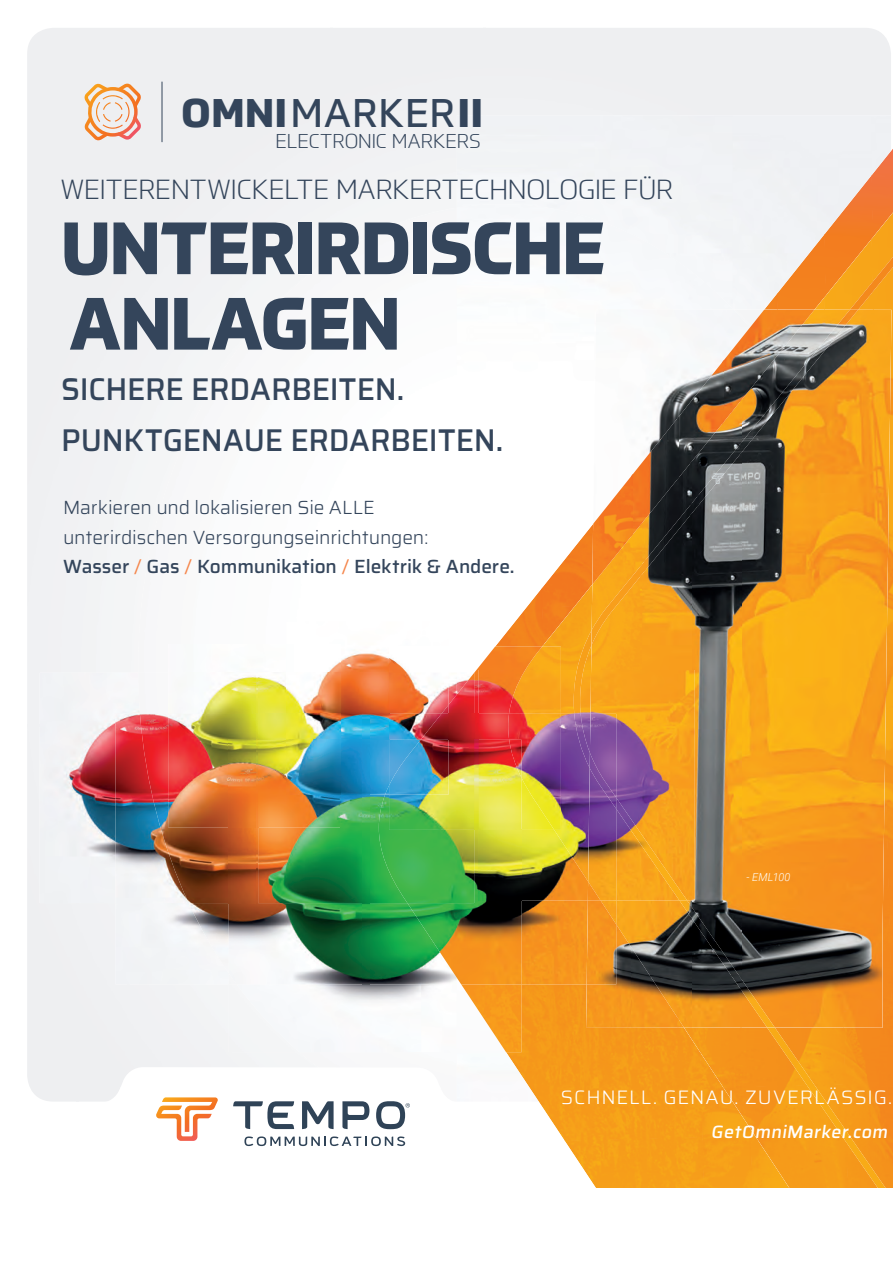
<style>
.page{position:relative;width:893px;height:1263px;background:#fff}
.page>*{position:absolute;margin:0;border:0;box-sizing:border-box;transform-origin:0 0}
.t1{font:800 72.6px/75.4px "Prometo";letter-spacing:-.005em;color:#34455b;scale:.95 1}
.t2{font:800 38.85px "Prometo";letter-spacing:.035em;color:#34455b}
.t3{font:500 31.5px/50.8px "Saira";letter-spacing:-.01em;color:#34455b;scale:.96 1}
.t4{font:300 26.85px "Prometo";letter-spacing:-.005em;color:#34455b}
.t5{font:300 19.5px "Saira";letter-spacing:.05em;color:#fff}
.t6{font:300 19.5px "Prometo";letter-spacing:.005em;color:#34455b}
.t7{font:300 19.05px/29.5px "Saira";letter-spacing:-.01em;color:#34455b}
.t8{font:500 17.85px "Saira";color:#fff}
.t9{font:italic 300 10.95px "Roboto";letter-spacing:.015em;color:#fff}
.s1{font-weight:400}
.s2{font-weight:500}
.s3{font-family:"Roboto";font-weight:400;color:#f5854a}
</style>
<div class="page">
<img style="left:874px;top:239px;width:19px;height:473px">
<img style="left:827px;top:298px;width:47px;height:12px">
<img style="left:561px;top:607px;width:30px;height:63px">
<img style="left:845px;top:712px;width:48px;height:476px">
<img style="left:703px;top:1028px;width:142px;height:56px">
<img style="left:752px;top:1084px;width:95px;height:42px">
<div style="left:792px;top:1138px;width:49px;height:50px;background:#f69d1a"></div>
<img style="left:870px;top:147px;width:23px;height:92px">
<img style="left:822px;top:173px;width:53px;height:125px">
<img style="left:775px;top:232px;width:52px;height:78px">
<img style="left:763px;top:292px;width:15px;height:18px">
<img style="left:544px;top:527px;width:47px;height:80px">
<img style="left:495px;top:586px;width:49px;height:61px">
<img style="left:542px;top:606px;width:35px;height:41px">
<img style="left:506px;top:984px;width:197px;height:153px">
<img style="left:700px;top:1049px;width:52px;height:139px">
<img style="left:750px;top:1126px;width:42px;height:62px">
<img style="left:562px;top:1137px;width:142px;height:51px">
<img style="left:868px;top:256px;width:25px;height:41px">
<img style="left:848px;top:284px;width:22px;height:26px">
<img style="left:577px;top:629px;width:14px;height:41px">
<img style="left:765px;top:1028px;width:24px;height:33px">
<img style="left:788px;top:1045px;width:54px;height:93px">
<img style="left:841px;top:1121px;width:47px;height:67px">
<img style="left:286px;top:622px;width:162px;height:51px">
<img style="left:168px;top:644px;width:118px;height:70px">
<img style="left:286px;top:644px;width:54px;height:29px">
<img style="left:389px;top:647px;width:68px;height:26px">
<img style="left:542px;top:647px;width:19px;height:23px">
<img style="left:474px;top:647px;width:68px;height:67px">
<img style="left:258px;top:673px;width:216px;height:41px">
<img style="left:448px;top:673px;width:9px;height:32px">
<img style="left:457px;top:673px;width:17px;height:22px">
<svg style="left:441px;top:705px;width:7px;height:9px"></svg>
<img style="left:40px;top:673px;width:98px;height:230px">
<img style="left:138px;top:673px;width:118px;height:41px">
<img style="left:525px;top:670px;width:65px;height:44px">
<img style="left:574px;top:670px;width:9px;height:44px">
<img style="left:479px;top:670px;width:46px;height:44px">
<div style="left:115px;top:903px;width:114px;height:81px;background:#f2f4f6"></div>
<img style="left:189px;top:903px;width:40px;height:70px">
<img style="left:256px;top:714px;width:165px;height:26px">
<img style="left:115px;top:714px;width:25px;height:189px">
<img style="left:140px;top:714px;width:89px;height:189px">
<img style="left:168px;top:714px;width:88px;height:113px">
<img style="left:457px;top:830px;width:130px;height:154px">
<img style="left:421px;top:714px;width:58px;height:26px">
<img style="left:554px;top:714px;width:33px;height:168px">
<img style="left:574px;top:714px;width:13px;height:54px">
<img style="left:554px;top:714px;width:7px;height:116px">
<img style="left:479px;top:714px;width:75px;height:116px">
<img style="left:362px;top:714px;width:7px;height:189px">
<img style="left:229px;top:984px;width:8px;height:68px">
<img style="left:237px;top:984px;width:220px;height:68px">
<img style="left:461px;top:984px;width:61px;height:68px">
<img style="left:229px;top:827px;width:133px;height:157px">
<img style="left:256px;top:740px;width:30px;height:87px">
<img style="left:258px;top:795px;width:104px;height:108px">
<img style="left:286px;top:740px;width:76px;height:55px">
<img style="left:229px;top:740px;width:27px;height:163px">
<img style="left:362px;top:903px;width:95px;height:81px">
<svg style="left:457px;top:978px;width:4px;height:6px"></svg>
<img style="left:448px;top:740px;width:31px;height:90px">
<img style="left:369px;top:795px;width:10px;height:108px">
<img style="left:379px;top:795px;width:95px;height:108px">
<img style="left:369px;top:740px;width:79px;height:55px">
<svg style="left:385px;top:785px;width:4px;height:10px"></svg>
<img style="left:389px;top:740px;width:32px;height:45px">
<img style="left:479px;top:740px;width:43px;height:160px">
<img style="left:509px;top:740px;width:13px;height:38px">
<img style="left:593px;top:309px;width:157px;height:108px">
<img style="left:742px;top:310px;width:149px;height:718px">
<img style="left:692px;top:413px;width:50px;height:615px">
<img style="left:641px;top:481px;width:51px;height:189px">
<img style="left:591px;top:538px;width:50px;height:132px">
<img style="left:616px;top:900px;width:62px;height:46px">
<img style="left:649px;top:977px;width:43px;height:51px">
<img style="left:722px;top:310px;width:92px;height:103px">
<img style="left:677px;top:360px;width:46px;height:121px">
<img style="left:632px;top:417px;width:46px;height:121px">
<svg style="left:722px;top:412px;width:11px;height:13px"></svg>
<img style="left:591px;top:475px;width:41px;height:84px">
<img style="left:586px;top:924px;width:46px;height:103px">
<img style="left:631px;top:946px;width:47px;height:81px">
<svg style="left:677px;top:1016px;width:8px;height:11px"></svg>
<img style="left:804px;top:310px;width:54px;height:67px">
<img style="left:751px;top:363px;width:54px;height:79px">
<img style="left:698px;top:429px;width:54px;height:78px">
<img style="left:644px;top:494px;width:55px;height:79px">
<img style="left:591px;top:559px;width:54px;height:87px">
<img style="left:678px;top:900px;width:63px;height:77px">
<img style="left:730px;top:976px;width:46px;height:52px">
<img style="left:590px;top:670px;width:105px;height:230px">
<img style="left:616px;top:798px;width:71px;height:102px">
<img style="left:587px;top:714px;width:29px;height:270px">
<img style="left:588px;top:882px;width:12px;height:18px">
<img style="left:590px;top:753px;width:26px;height:56px">
<hr style="left:162px;top:82px;width:1px;height:60px;background:#34455b">
<svg style="left:84px;top:84px;width:57px;height:56px;background:#efc8ad"></svg>
<svg style="left:91px;top:1067px;width:319px;height:80px"></svg>
<h2 class="t2" style="left:181px;top:88px;width:303px">OMNI<span class="s1">MARKER</span>II</h2>
<p class="t6" style="left:275px;top:129px;width:206px">ELECTRONIC MARKERS</p>
<h3 class="t4" style="left:61px;top:172px;width:614px">WEITERENTWICKELTE MARKERTECHNOLOGIE FÜR</h3>
<h1 class="t1" style="left:61px;top:211px;width:574px">UNTERIRDISCHE<br>ANLAGEN</h1>
<h3 class="t3" style="left:61px;top:364px;width:462px">SICHERE ERDARBEITEN.<br>PUNKTGENAUE ERDARBEITEN.</h3>
<p class="t7" style="left:63px;top:493px;width:453px">Markieren und lokalisieren Sie ALLE<br>unterirdischen Versorgungseinrichtungen:<br><span class="s2">Wasser</span> <span class="s3">/</span> <span class="s2">Gas</span> <span class="s3">/</span> <span class="s2">Kommunikation</span> <span class="s3">/</span> <span class="s2">Elektrik &amp; Andere.</span></p>
<p class="t9" style="left:746px;top:871px;width:45px">- EML100</p>
<p class="t5" style="left:561px;top:1082px;width:333px">SCHNELL. GENAU. ZUVERLÄSSIG.</p>
<p class="t8" style="left:711px;top:1118px;width:182px">GetOmniMarker.com</p>
</div>
